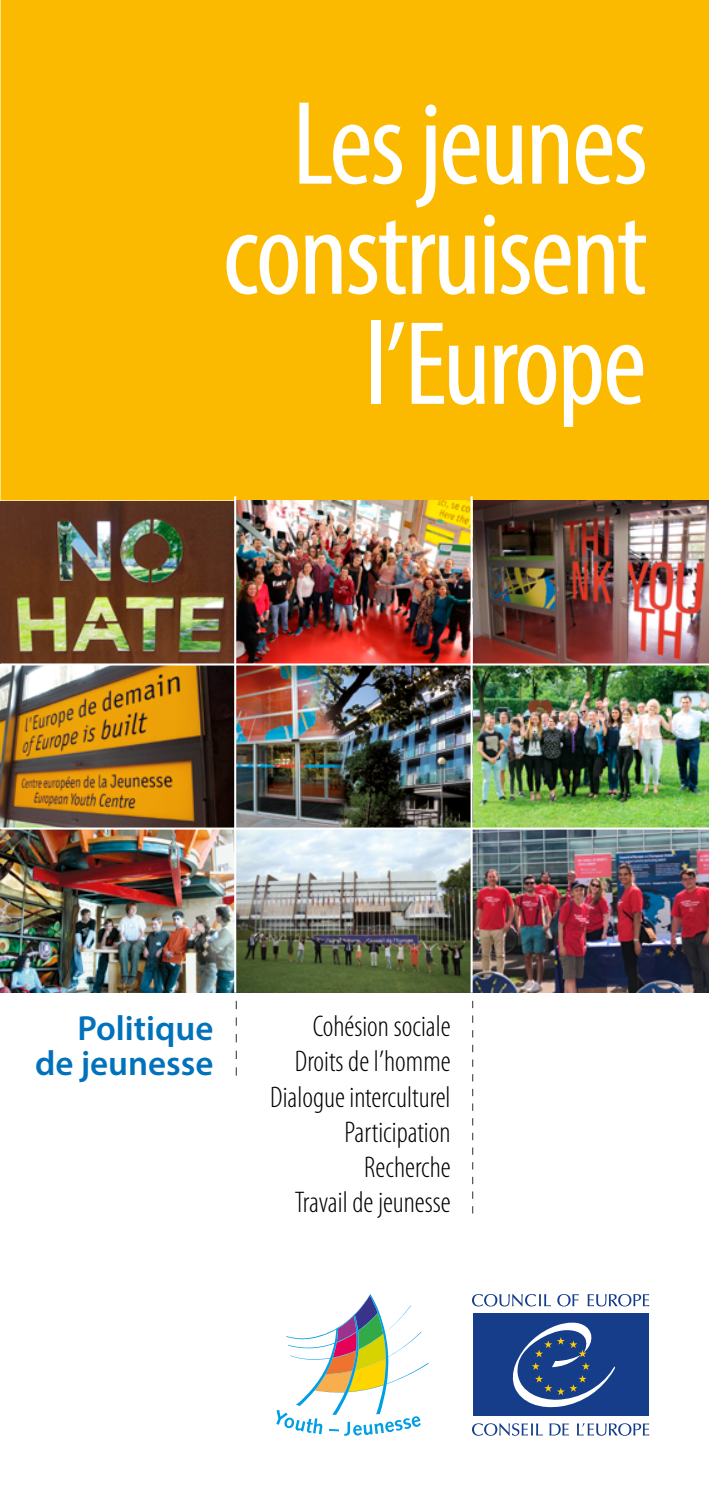
<style>
.page{position:relative;width:709px;height:1489px;background:#fff}
.page>*{position:absolute;margin:0;border:0;box-sizing:border-box;transform-origin:0 0}
.t1{font:condensed 120px/110px "Myriad Pro";letter-spacing:-.02em;color:#fff;text-align:right}
.t2{font:600 35px/35px "Myriad Pro";color:#0072bb;text-align:right}
.t3{font:300 condensed 30px/35px "Myriad Pro";color:#000;text-align:right}
</style>
<div class="page">
<svg style="left:236px;top:1000px;width:1px;height:75px"></svg>
<svg style="left:472px;top:1000px;width:1px;height:213px"></svg>
<div style="left:1px;top:0;width:708px;height:500px;background:#fbba00"></div>
<svg style="left:557px;top:1294px;width:22px;height:12px"></svg>
<svg style="left:587px;top:1294px;width:62px;height:12px"></svg>
<svg style="left:472px;top:1294px;width:79px;height:12px"></svg>
<svg style="left:577px;top:1423px;width:72px;height:12px"></svg>
<svg style="left:549px;top:1423px;width:20px;height:12px"></svg>
<svg style="left:472px;top:1423px;width:71px;height:12px"></svg>
<div style="left:473px;top:1313px;width:175px;height:102px;background:#153d8a"></div>
<svg style="left:512px;top:1322px;width:103px;height:85px"></svg>
<svg style="left:276px;top:1294px;width:152px;height:141px"></svg>
<img style="left:1px;top:500px;width:708px;height:492px">
<img style="left:237px;top:829px;width:233px;height:163px">
<hr style="left:234px;top:496px;width:2px;height:496px;background:#fff">
<hr style="left:470px;top:496px;width:2px;height:496px;background:#fff">
<hr style="left:1px;top:663px;width:708px;height:2px;background:#fff">
<hr style="left:1px;top:827px;width:708px;height:2px;background:#fff">
<h1 class="t1" style="left:222px;top:87px;width:427px">Les jeunes construisent l’Europe</h1>
<p class="t2" style="left:35px;top:1010px;width:180px">Politique de jeunesse</p>
<p class="t3" style="left:270px;top:1008px;width:182px">Cohésion sociale<br>Droits de l’homme<br>Dialogue interculturel<br>Participation<br>Recherche<br>Travail de jeunesse</p>
</div>
